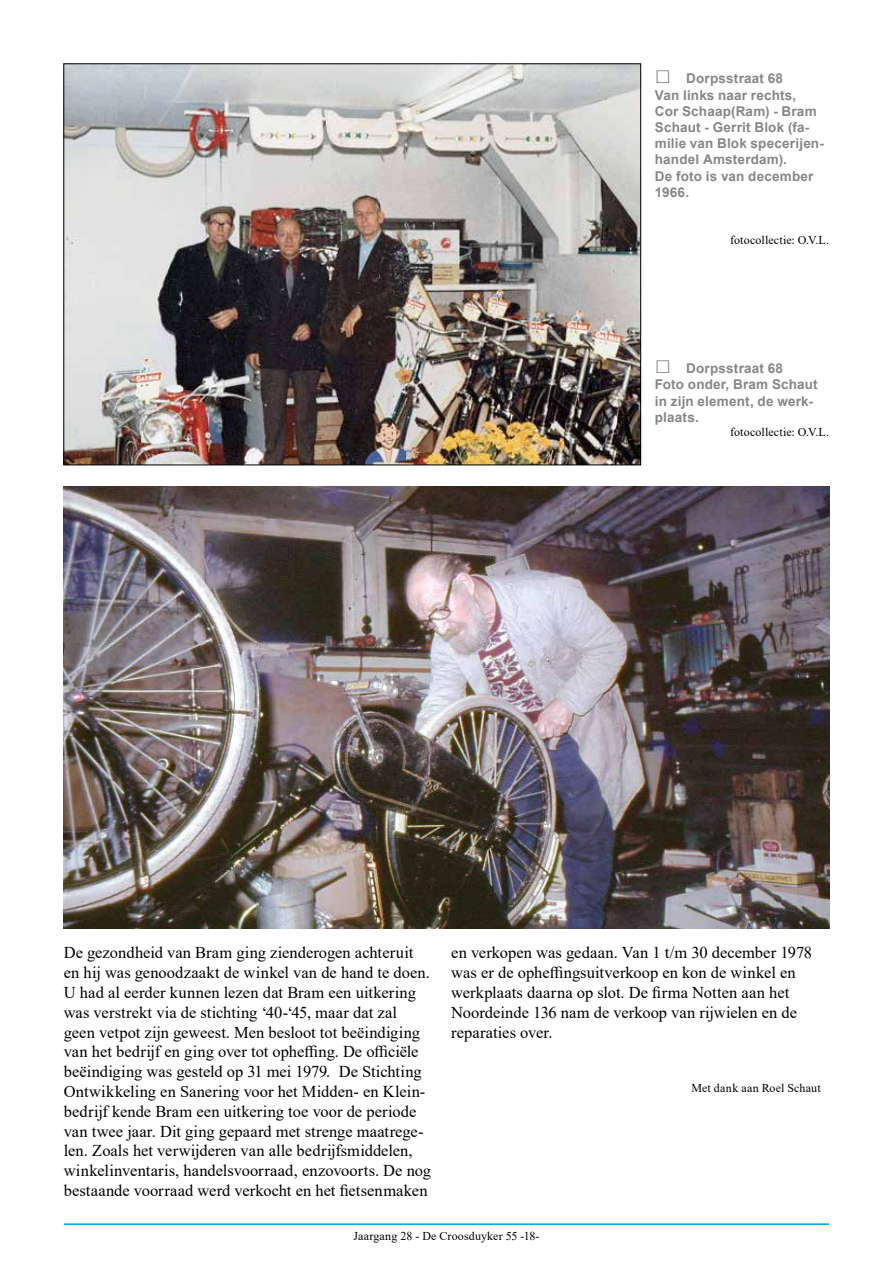
<style>
.page{position:relative;width:893px;height:1263px;background:#fff}
.page>*{position:absolute;margin:0;border:0;box-sizing:border-box;transform-origin:0 0}
.t1{font:16.5px/19.8px "Times New Roman";letter-spacing:.005em;color:#000}
.t2{font:700 13.5px/16.2px "Arial";letter-spacing:.015em;color:#878787}
.t3{font:12px "Times New Roman";letter-spacing:.01em;color:#000}
.s1{font-size:27px}
</style>
<div class="page">
<hr style="left:64px;top:1223px;width:765px;height:2px;background:#009fe3">
<img style="left:66px;top:66px;width:573px;height:397px">
<img style="left:64px;top:486px;width:765px;height:443px">
<p class="t2" style="left:655px;top:71px;width:171px"><span class="s1">□</span> Dorpsstraat 68<br>Van links naar rechts,<br>Cor Schaap(Ram) - Bram<br>Schaut - Gerrit Blok (fa&shy;milie van Blok specerijen&shy;handel Amsterdam).<br>De foto is van december<br>1966.</p>
<p class="t3" style="left:730px;top:231px;width:100px">fotocollectie: O.V.L.</p>
<p class="t2" style="left:655px;top:361px;width:164px"><span class="s1">□</span> Dorpsstraat 68<br>Foto onder, Bram Schaut in zijn element, de werk&shy;plaats.</p>
<p class="t3" style="left:730px;top:424px;width:100px">fotocollectie: O.V.L.</p>
<p class="t1" style="left:64px;top:942px;width:369px">De gezondheid van Bram ging zienderogen achteruit en hij was genoodzaakt de winkel van de hand te doen.<br>U had al eerder kunnen lezen dat Bram een uitkering was verstrekt via de stichting ‘40-‘45, maar dat zal geen vetpot zijn geweest. Men besloot tot beëindiging van het bedrijf en ging over tot opheffing. De officiële beëindiging was gesteld op 31 mei 1979. De Stichting Ontwikkeling en Sanering voor het Midden- en Klein&shy;bedrijf kende Bram een uitkering toe voor de periode van twee jaar. Dit ging gepaard met strenge maatrege&shy;len. Zoals het verwijderen van alle bedrijfsmiddelen, winkelinventaris, handelsvoorraad, enzovoorts. De nog bestaande voorraad werd verkocht en het fietsenmaken</p>
<p class="t1" style="left:451px;top:942px;width:362px">en verkopen was gedaan. Van 1 t/m 30 december 1978 was er de opheffingsuitverkoop en kon de winkel en werkplaats daarna op slot. De firma Notten aan het Noordeinde 136 nam de verkoop van rijwielen en de reparaties over.</p>
<p class="t3" style="left:691px;top:1079px;width:131px">Met dank aan Roel Schaut</p>
<p class="t3" style="left:353px;top:1227px;width:188px">Jaargang 28 - De Croosduyker 55 -18-</p>
</div>
